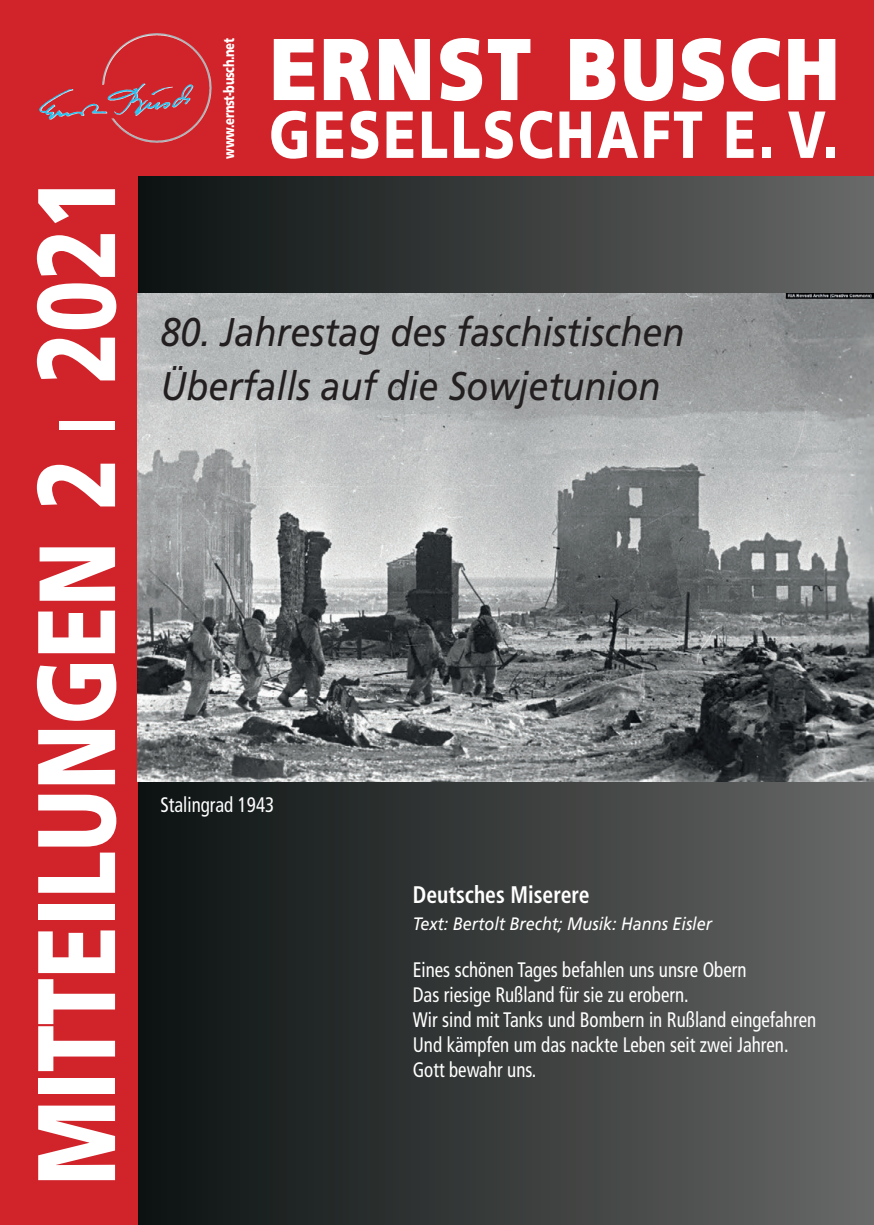
<style>
.page{position:relative;width:874px;height:1225px;background:#fff}
.page>*{position:absolute;margin:0;border:0;box-sizing:border-box;transform-origin:0 0}
.t1{font:900 110px "Frutiger";color:#fff;scale:.77 1}
.t2{font:900 84px "Frutiger";letter-spacing:.055em;color:#fff;scale:.9 1}
.t3{font:900 66.4px "Frutiger";letter-spacing:.05em;color:#fff;scale:.8 1}
.t4{font:italic 40px/54px "Frutiger";color:#231f20;scale:.9 1}
.t5{font:700 condensed 24px "Frutiger LT Com";color:#fff;scale:.9 1}
.t6{font:condensed 21px/25.2px "Frutiger LT Com";color:#fff;scale:.9 1}
.t7{font:italic 18px "Frutiger";color:#fff;scale:.9 1}
.t8{font:900 14.8px "Frutiger";letter-spacing:-.025em;color:#fff;scale:.77 1}
.s1{font-size:108px}
.s2{font-family:"Frutiger LT Com";font-weight:700;font-stretch:condensed;font-size:55px}
</style>
<div class="page">
<div style="left:0;top:0;width:873px;height:177px;background:#d1232a"></div>
<svg style="left:273px;top:39px;width:42px;height:61px"></svg>
<svg style="left:323px;top:39px;width:107px;height:61px"></svg>
<svg style="left:440px;top:38px;width:91px;height:63px"></svg>
<svg style="left:570px;top:39px;width:46px;height:61px"></svg>
<svg style="left:624px;top:39px;width:49px;height:62px"></svg>
<svg style="left:682px;top:38px;width:42px;height:63px"></svg>
<svg style="left:731px;top:38px;width:105px;height:63px"></svg>
<img style="left:102px;top:33px;width:52px;height:52px">
<div style="left:127px;top:177px;width:746px;height:1048px;background:linear-gradient(to right,#0c1110,#666767)"></div>
<div style="left:0;top:170px;width:137px;height:1055px;background:#d1232a"></div>
<img style="left:137px;top:293px;width:736px;height:489px">
<h1 class="t1" style="left:32px;top:1185px;width:1311px;rotate:-90deg">MITTEILUNGE<span class="s1">N</span> 2 <span class="s2">|</span> 2021</h1>
<p class="t8" style="left:223px;top:159px;width:158px;rotate:-90deg">www.ernst-busch.net</p>
<h2 class="t2" style="left:270px;top:36px;width:633px">ERNST BUSCH</h2>
<h3 class="t3" style="left:269px;top:108px;width:712px">GESELLSCHAFT E. V.</h3>
<h3 class="t4" style="left:160px;top:308px;width:583px">80. Jahrestag des faschistischen<br>Überfalls auf die Sowjetunion</h3>
<p class="t6" style="left:160px;top:792px;width:128px">Stalingrad 1943</p>
<p class="t5" style="left:412px;top:880px;width:198px">Deutsches Miserere</p>
<p class="t7" style="left:412px;top:916px;width:334px">Text: Bertolt Brecht; Musik: Hanns Eisler</p>
<p class="t6" style="left:412px;top:957px;width:449px">Eines schönen Tages befahlen uns unsre Obern<br>Das riesige Rußland für sie zu erobern.<br>Wir sind mit Tanks und Bombern in Rußland eingefahren Und kämpfen um das nackte Leben seit zwei Jahren.<br>Gott bewahr uns.</p>
</div>
